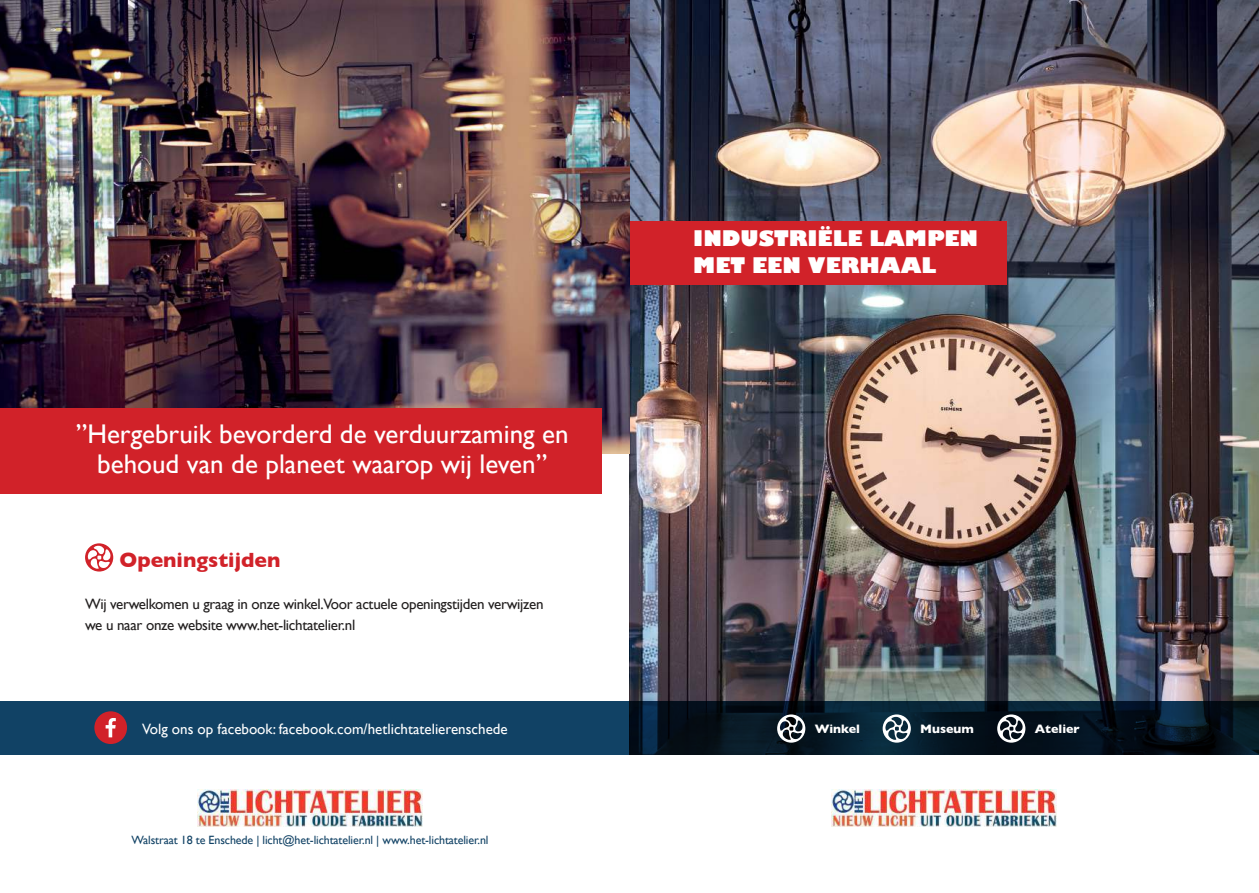
<style>
.page{position:relative;width:1259px;height:893px;background:#fff}
.page>*{position:absolute;margin:0;border:0;box-sizing:border-box;transform-origin:0 0}
.t1{font:27px/30px "Gill Sans";color:#fff;text-align:center}
.t2{font:800 21px/27px "Gill Sans";color:#fff}
.t3{font:700 21px "Gill Sans";color:#d12229}
.t4{font:15px/21px "Gill Sans";letter-spacing:-.02em;color:#221f1f}
.t5{font:15px "Gill Sans";color:#fff}
.t6{font:700 12.45px "Gill Sans";color:#fff}
.t7{font:12px "Gill Sans";letter-spacing:-.01em;color:#114265}
</style>
<div class="page">
<img style="left:629px;top:0;width:630px;height:702px">
<img style="left:832px;top:789px;width:224px;height:37px">
<img style="left:198px;top:789px;width:224px;height:37px">
<div style="left:629px;top:221px;width:378px;height:64px;background:#d12229"></div>
<svg style="left:0;top:702px;width:1259px;height:53px;background:#0b2c45"></svg>
<svg style="left:777px;top:714px;width:28px;height:29px"></svg>
<svg style="left:882px;top:714px;width:29px;height:29px"></svg>
<svg style="left:997px;top:714px;width:28px;height:29px"></svg>
<div style="left:94px;top:711px;width:33px;height:33px;background:#d12229;border-radius:50%"></div>
<svg style="left:106px;top:718px;width:10px;height:19px"></svg>
<img style="left:0;top:0;width:629px;height:453px">
<div style="left:0;top:408px;width:601px;height:85px;background:#d12229"></div>
<svg style="left:85px;top:543px;width:28px;height:29px"></svg>
<h1 class="t1" style="left:76px;top:421px;width:494px">”Hergebruik bevorderd de verduurzaming en behoud van de planeet waarop wij leven”</h1>
<h2 class="t3" style="left:119px;top:552px;width:162px">Openingstijden</h2>
<p class="t4" style="left:85px;top:595px;width:460px">Wij verwelkomen u graag in onze winkel.Voor actuele openingstijden verwijzen we u naar onze website www.het-lichtatelier.nl</p>
<h2 class="t2" style="left:693px;top:225px;width:286px">INDUSTRIËLE LAMPEN<br>MET EEN VERHAAL</h2>
<p class="t5" style="left:142px;top:723px;width:367px">Volg ons op facebook: facebook.com/hetlichtatelierenschede</p>
<p class="t6" style="left:814px;top:724px;width:47px">Winkel</p>
<p class="t6" style="left:920px;top:724px;width:55px">Museum</p>
<p class="t6" style="left:1034px;top:724px;width:46px">Atelier</p>
<p class="t7" style="left:132px;top:835px;width:358px">Walstraat 18 te Enschede | licht@het-lichtatelier.nl | www.het-lichtatelier.nl</p>
</div>
